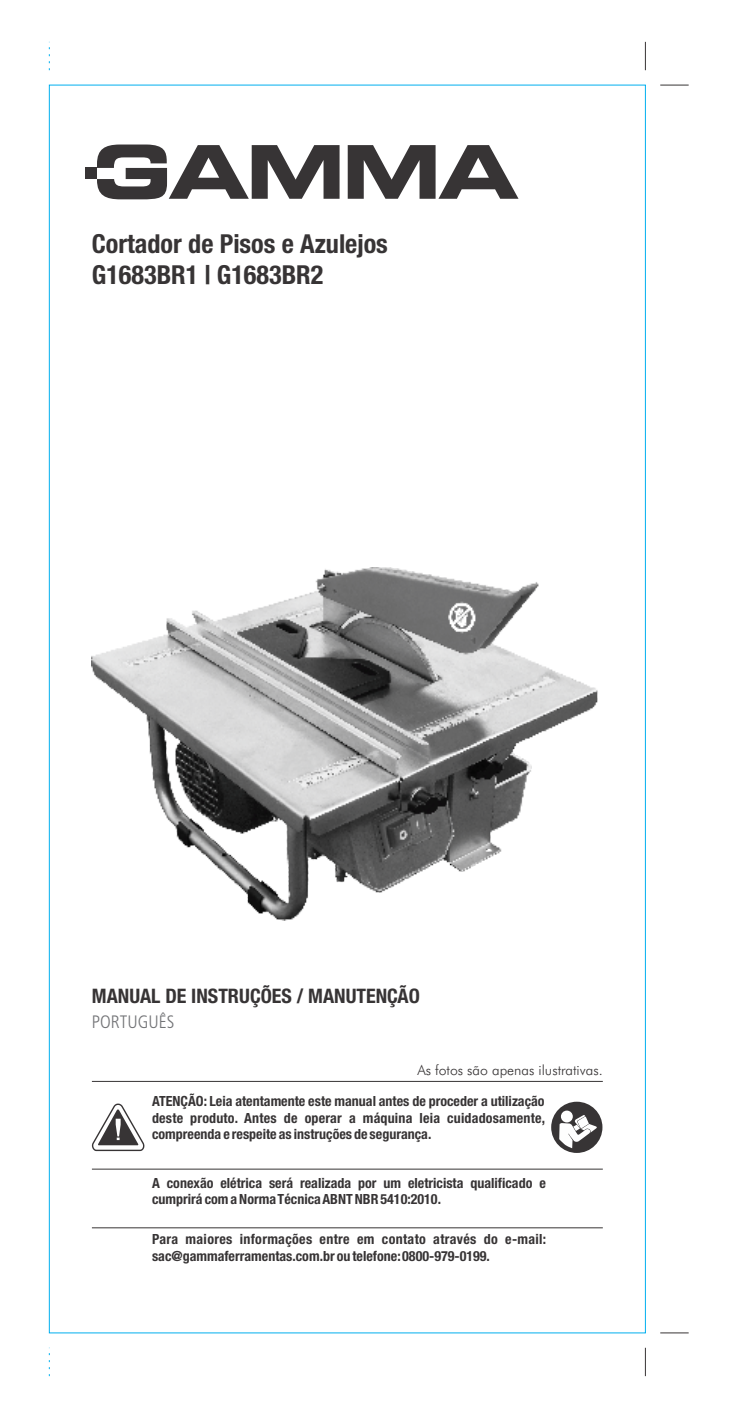
<style>
.page{position:relative;width:738px;height:1418px;background:#fff}
.page>*{position:absolute;margin:0;border:0;box-sizing:border-box;transform-origin:0 0}
.t1{font:700 condensed 26.2px/31px "Helvetica Neue";color:#373435}
.t2{font:700 condensed 20px "Helvetica Neue LT Pro";color:#373435}
.t3{font:300 condensed 18px "Frutiger";color:#727376}
.t4{font:700 condensed 14px/16.6px "Helvetica Neue";color:#373435;text-align:justify}
.t5{font:700 condensed 14px/16.6px "Helvetica Neue";letter-spacing:.025em;color:#373435}
.t6{font:300 14px "Futura BT";color:#373435}
</style>
<div class="page">
<svg style="left:644px;top:42px;width:1px;height:28px"></svg>
<svg style="left:644px;top:1348px;width:1px;height:27px"></svg>
<svg style="left:660px;top:85px;width:28px;height:1px"></svg>
<svg style="left:660px;top:1332px;width:28px;height:1px"></svg>
<svg style="left:49px;top:42px;width:1px;height:28px"></svg>
<svg style="left:49px;top:1347px;width:1px;height:28px"></svg>
<svg style="left:92px;top:1103px;width:52px;height:48px"></svg>
<hr style="left:92px;top:1168px;width:510px;height:1px;background:#373435">
<hr style="left:92px;top:1081px;width:510px;height:1px;background:#373435">
<hr style="left:92px;top:1227px;width:510px;height:1px;background:#373435">
<div style="left:550px;top:1101px;width:52px;height:51px;background:#373435;border-radius:50%"></div>
<svg style="left:560px;top:1110px;width:12px;height:12px"></svg>
<svg style="left:558px;top:1114px;width:39px;height:34px"></svg>
<img style="left:91px;top:567px;width:506px;height:353px">
<svg style="left:347px;top:145px;width:171px;height:54px"></svg>
<svg style="left:97px;top:144px;width:242px;height:55px"></svg>
<div style="left:86px;top:168px;width:11px;height:11px;background:#373435"></div>
<h1 class="t1" style="left:92px;top:228px;width:297px">Cortador de Pisos e Azulejos<br>G1683BR1 | G1683BR2</h1>
<h2 class="t2" style="left:92px;top:989px;width:329px">MANUAL DE INSTRUÇÕES / MANUTENÇÃO</h2>
<p class="t3" style="left:92px;top:1012px;width:84px">PORTUGUÊS</p>
<p class="t6" style="left:417px;top:1063px;width:187px">As fotos são apenas ilustrativas.</p>
<p class="t4" style="left:152px;top:1092px;width:394px">ATENÇÃO: Leia atentamente este manual antes de proceder a utilização deste produto. Antes de operar a máquina leia cuidadosamente, compreenda e respeite as instruções de segurança.</p>
<p class="t4" style="left:152px;top:1174px;width:395px">A conexão elétrica será realizada por um eletricista qualificado e cumprirá com a Norma Técnica ABNT NBR 5410:2010.</p>
<p class="t5" style="left:152px;top:1230px;width:395px">Para maiores informações entre em contato através do e-mail: sac@gammaferramentas.com.br ou telefone:0800-979-0199.</p>
</div>
